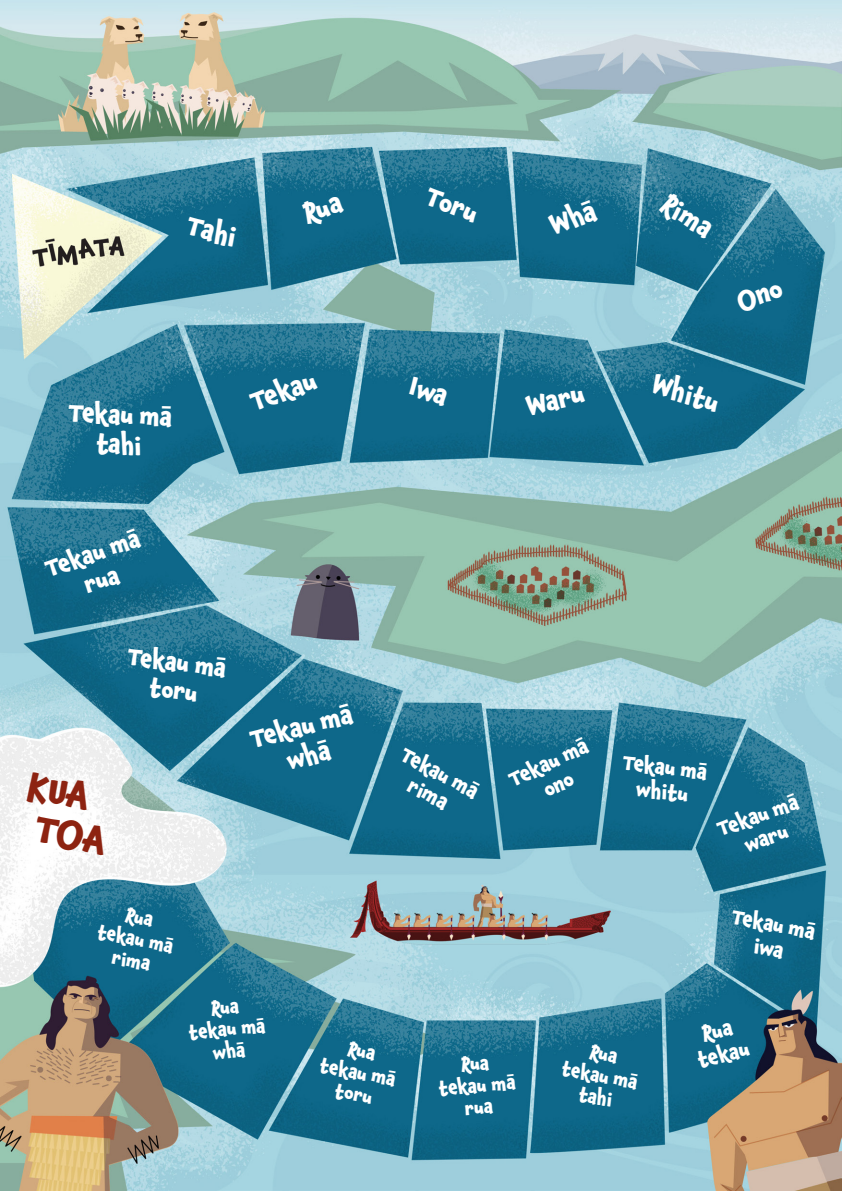
<style>
.page{position:relative;width:842px;height:1191px;background:#fff}
.page>*{position:absolute;margin:0;border:0;box-sizing:border-box;transform-origin:0 0}
.t1{font:700 25.8px "Chaloops";color:#fff}
.t2{font:700 24.8px/29.7px "Chaloops";color:#fff;text-align:center}
.t3{font:700 24.5px/29.4px "Chaloops";color:#fff;text-align:center}
.t4{font:700 23.5px/28.2px "Chaloops";color:#fff;text-align:center}
.t5{font:700 23.2px/27.9px "Chaloops";color:#fff;text-align:center}
.t6{font:700 20px/24.1px "Chaloops";color:#fff;text-align:center}
.t7{font:700 18.2px/21.9px "Chaloops";color:#fff;text-align:center}
</style>
<div class="page">
<img style="left:0;top:0;width:842px;height:1190px">
<svg style="left:300px;top:196px;width:45px;height:33px"></svg>
<div style="left:547px;top:199px;width:52px;height:36px;background:#0e688a"></div>
<svg style="left:735px;top:283px;width:49px;height:30px"></svg>
<svg style="left:408px;top:376px;width:41px;height:31px"></svg>
<svg style="left:465px;top:1101px;width:28px;height:14px"></svg>
<svg style="left:212px;top:1040px;width:34px;height:19px"></svg>
<svg style="left:26px;top:771px;width:82px;height:84px"></svg>
<p class="t1" style="left:193px;top:204px;width:52px;rotate:15deg">Tahi</p>
<p class="t1" style="left:434px;top:175px;width:55px;rotate:21deg">Toru</p>
<p class="t1" style="left:675px;top:184px;width:56px;rotate:32deg">Rima</p>
<p class="t3" style="left:69px;top:398px;width:106px;rotate:3deg">Tekau mā tahi</p>
<p class="t1" style="left:244px;top:382px;width:70px;rotate:-20deg">Tekau</p>
<p class="t5" style="left:41px;top:556px;width:100px;rotate:-19deg">Tekau mā rua</p>
<p class="t4" style="left:129px;top:642px;width:101px;rotate:7deg">Tekau mā toru</p>
<p class="t2" style="left:247px;top:725px;width:107px;rotate:-14deg">Tekau mā whā</p>
<p class="t7" style="left:104px;top:899px;width:79px;rotate:11deg">Rua tekau mā</p>
<p class="t7" style="left:114px;top:946px;width:40px;rotate:11deg">rima</p>
<p class="t1" style="left:522px;top:386px;width:60px;rotate:-14deg">Waru</p>
<p class="t1" style="left:660px;top:362px;width:70px;rotate:18deg">Whitu</p>
<p class="t6" style="left:408px;top:742px;width:87px;rotate:28deg">Tekau mā rima</p>
<p class="t6" style="left:505px;top:769px;width:87px;rotate:-25deg">Tekau mā ono</p>
<p class="t6" style="left:624px;top:750px;width:87px;rotate:7deg">Tekau mā whitu</p>
<p class="t6" style="left:714px;top:818px;width:87px;rotate:-20deg">Tekau mā waru</p>
<p class="t6" style="left:734px;top:904px;width:87px;rotate:11deg">Tekau mā iwa</p>
<p class="t7" style="left:186px;top:999px;width:79px;rotate:-5deg">Rua tekau mā</p>
<p class="t7" style="left:326px;top:1033px;width:79px;rotate:11deg">Rua tekau mā</p>
<p class="t7" style="left:337px;top:1079px;width:39px;rotate:11deg">toru</p>
<p class="t7" style="left:436px;top:1056px;width:79px;rotate:-5deg">Rua tekau mā</p>
<p class="t7" style="left:568px;top:1036px;width:79px;rotate:11deg">Rua tekau mā</p>
<p class="t7" style="left:581px;top:1083px;width:35px;rotate:11deg">tahi</p>
<p class="t6" style="left:689px;top:1025px;width:54px;rotate:-14deg">Rua tekau</p>
</div>
